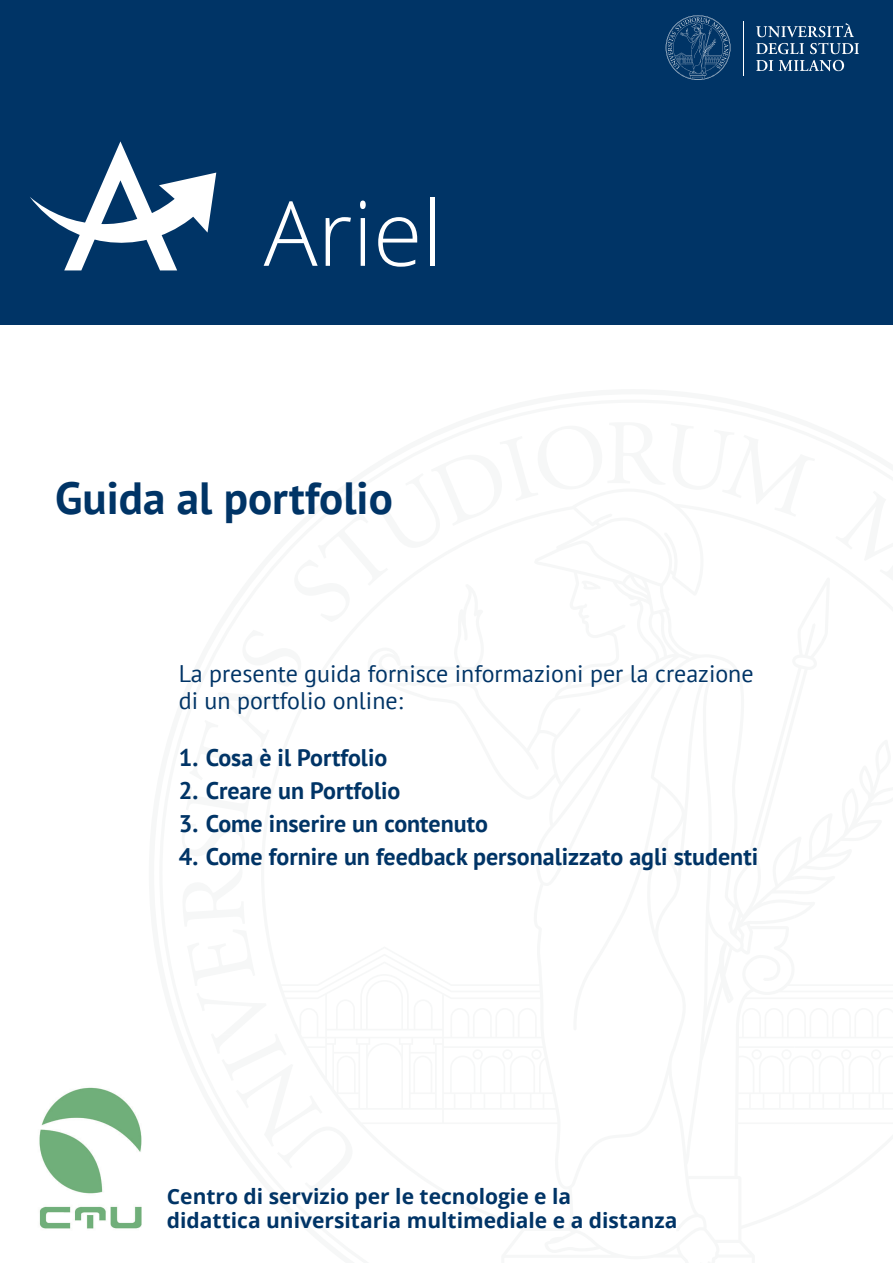
<style>
.page{position:relative;width:893px;height:1263px;background:#fff}
.page>*{position:absolute;margin:0;border:0;box-sizing:border-box;transform-origin:0 0}
.t1{font:300 90px "Open Sans";color:#fff}
.t2{font:700 45px "PT Sans";color:#003466}
.t3{font:700 24px "PT Sans";color:#003466}
.t4{font:24px/27px "PT Sans";color:#003466}
.t5{font:700 21px "Open Sans";color:#003466}
.s1{font-family:"Tw Cen";font-weight:400;font-size:199.8px}
</style>
<div class="page">
<div style="left:0;top:0;width:893px;height:324px;background:#003466"></div>
<svg style="left:666px;top:15px;width:64px;height:65px"></svg>
<hr style="left:744px;top:21px;width:1px;height:55px;background:#fff">
<svg style="left:756px;top:23px;width:98px;height:14px"></svg>
<svg style="left:756px;top:43px;width:48px;height:11px"></svg>
<svg style="left:810px;top:43px;width:49px;height:11px"></svg>
<svg style="left:756px;top:60px;width:17px;height:11px"></svg>
<svg style="left:779px;top:60px;width:65px;height:11px"></svg>
<svg style="left:30px;top:173px;width:186px;height:70px"></svg>
<img style="left:39px;top:1087px;width:103px;height:142px">
<p class="t1" style="left:63px;top:171px;width:381px"><span class="s1">A</span> Ariel</p>
<p class="t2" style="left:55px;top:468px;width:339px">Guida al portfolio</p>
<p class="t4" style="left:179px;top:659px;width:576px">La presente guida fornisce informazioni per la creazione di un portfolio online:</p>
<p class="t3" style="left:179px;top:741px;width:210px">1. Cosa è il Portfolio</p>
<p class="t3" style="left:179px;top:774px;width:223px">2. Creare un Portfolio</p>
<p class="t3" style="left:179px;top:807px;width:311px">3. Come inserire un contenuto</p>
<p class="t3" style="left:179px;top:840px;width:581px">4. Come fornire un feedback personalizzato agli studenti</p>
<p class="t5" style="left:167px;top:1181px;width:406px">Centro di servizio per le tecnologie e la</p>
<p class="t5" style="left:167px;top:1205px;width:512px">didattica universitaria multimediale e a distanza</p>
</div>
